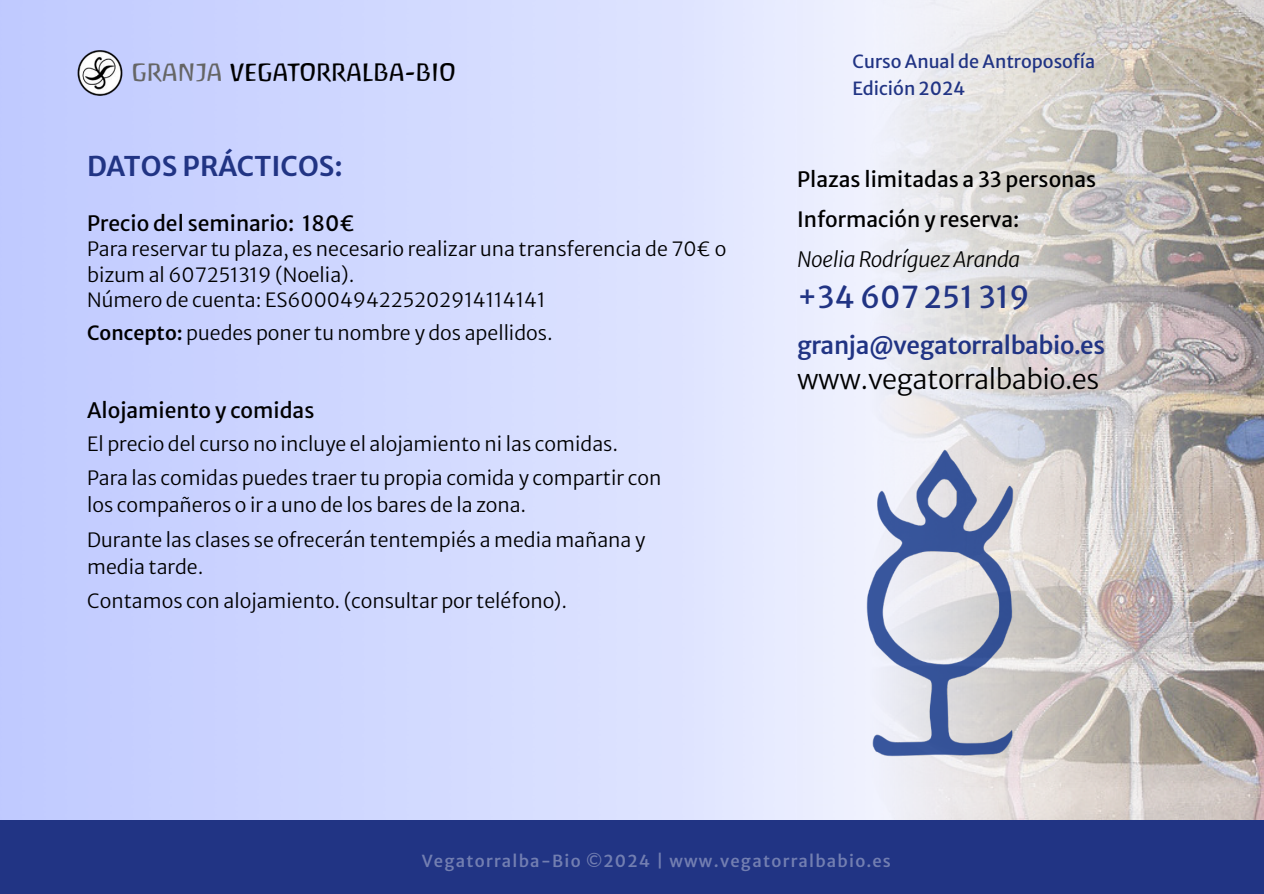
<style>
.page{position:relative;width:1264px;height:894px;background:#fff}
.page>*{position:absolute;margin:0;border:0;box-sizing:border-box;transform-origin:0 0}
.t1{font:30px "Merriweather Sans";color:#213484}
.t2{font:300 27px "Merriweather Sans";letter-spacing:-.015em;color:#000}
.t3{font:600 27px "Merriweather Sans";letter-spacing:.005em;color:#213484}
.t4{font:500 24px "Merriweather Sans";letter-spacing:-.015em;color:#213484}
.t5{font:24px "Baar Antropos";color:#000}
.t6{font:21px/39.6px "Merriweather Sans";color:#000}
.t7{font:italic 300 21px "Merriweather Sans";letter-spacing:-.015em;color:#000}
.t8{font:300 19.5px/34.5px "Merriweather Sans";color:#000}
.t9{font:18px/27px "Merriweather Sans";color:#213484}
.t10{font:500 16.5px "Merriweather Sans";letter-spacing:.075em;color:rgb(255 255 255/.37)}
.s1{color:#656565}
.s2{font-weight:500}
.s3{font-family:"Lato";font-weight:400;font-size:19.5px}
</style>
<div class="page">
<img style="left:1178px;top:0;width:85px;height:819px">
<img style="left:0;top:0;width:1178px;height:819px">
<div style="left:0;top:819px;width:1263px;height:74px;background:#213484"></div>
<img style="left:77px;top:50px;width:46px;height:45px">
<img style="left:851px;top:448px;width:177px;height:308px">
<p class="t5" style="left:132px;top:57px;width:326px"><span class="s1">GRANJA</span> VEGATORRALBA-BIO</p>
<h2 class="t3" style="left:87px;top:150px;width:257px">DATOS PRÁCTICOS:</h2>
<p class="t6" style="left:87px;top:203px;width:269px">Precio del seminario: 180€</p>
<p class="t8" style="left:87px;top:236px;width:640px;line-height:25.5px">Para reservar tu plaza, es necesario realizar una transferencia de 70€ o bizum al 607251319 (Noelia).<br>Número de cuenta: ES6000494225202914114141</p>
<p class="t8" style="left:87px;top:316px;width:467px"><span class="s2">Concepto:</span> puedes poner tu nombre y dos apellidos.</p>
<p class="t6" style="left:87px;top:391px;width:229px">Alojamiento y comidas</p>
<p class="t8" style="left:87px;top:426px;width:576px">El precio del curso no incluye el alojamiento ni las comidas.<br>Para las comidas puedes traer tu propia comida y compartir con</p>
<p class="t8" style="left:87px;top:488px;width:559px">los compañeros o ir a uno de los bares de la zona.<br>Durante las clases se ofrecerán tentempiés a media mañana y</p>
<p class="t8" style="left:87px;top:549px;width:481px">media tarde.<br>Contamos con alojamiento. (consultar por teléfono).</p>
<p class="t9" style="left:852px;top:48px;width:244px">Curso Anual de Antroposofía<br>Edición 2024</p>
<p class="t6" style="left:796px;top:159px;width:300px">Plazas limitadas a 33 personas<br>Información y reserva:</p>
<p class="t7" style="left:796px;top:246px;width:225px">Noelia Rodríguez Aranda</p>
<h1 class="t1" style="left:796px;top:279px;width:234px">+34 607 251 319</h1>
<p class="t4" style="left:796px;top:330px;width:309px">granja@vegatorralbabio.es</p>
<h2 class="t2" style="left:796px;top:362px;width:303px">www.vegatorralbabio.es</h2>
<p class="t10" style="left:422px;top:850px;width:470px">Vegatorralba-Bio <span class="s3">©</span>2024 | www.vegatorralbabio.es</p>
</div>
